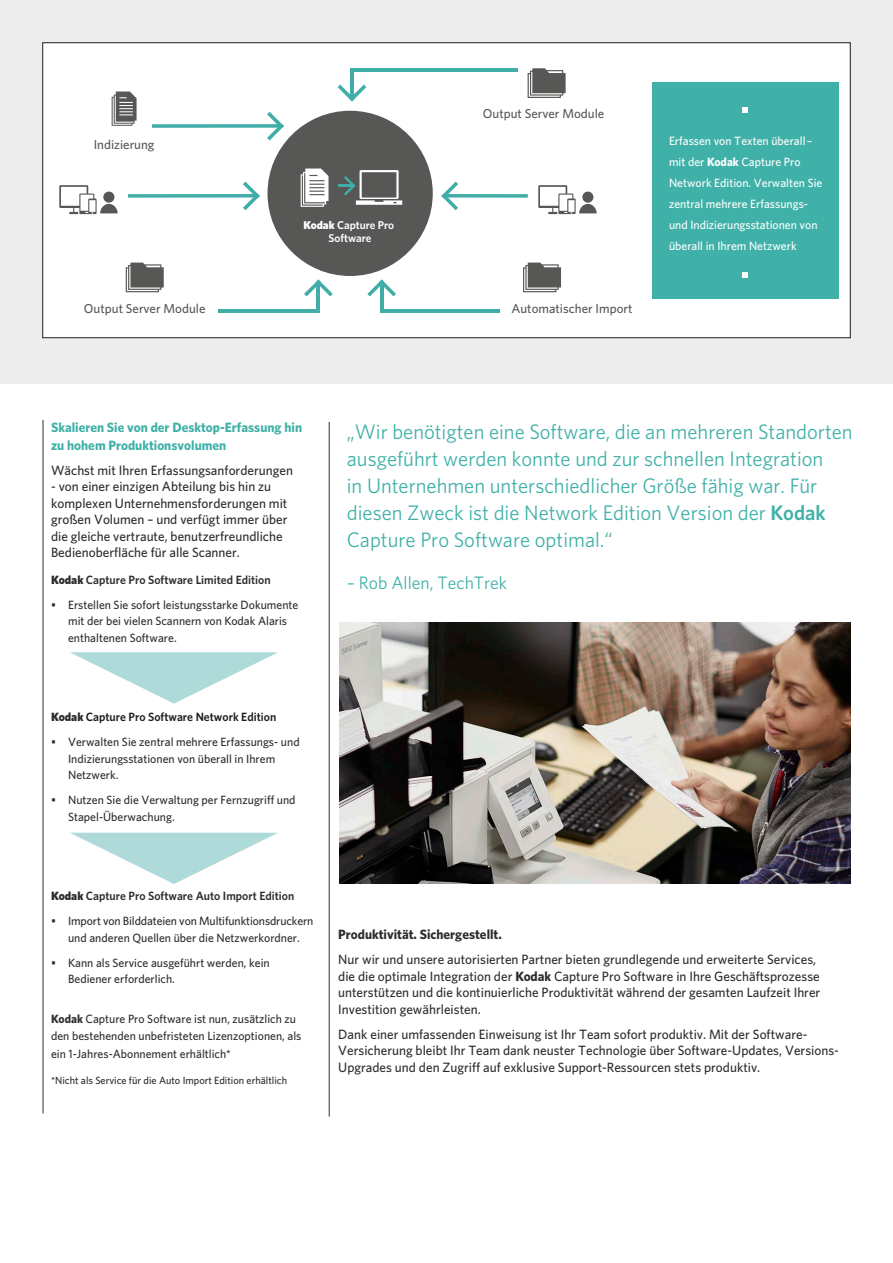
<style>
.page{position:relative;width:893px;height:1263px;background:#fff}
.page>*{position:absolute;margin:0;border:0;box-sizing:border-box;transform-origin:0 0}
.t1{font:21px/27px "Whitney";color:#40b1a8}
.t2{font:18px "Whitney";color:#40b1a8}
.t3{font:500 13.5px/16.5px "Whitney";color:#2e2d2c}
.t4{font:700 13.5px/18px "Whitney";color:#40b1a8}
.t5{font:700 13.5px "Whitney";color:#2e2d2c}
.t6{font:500 12.9px "Whitney";color:#575756}
.t7{font:500 12px/16.5px "Whitney";color:#2e2d2c}
.t8{font:500 12px/21px "Whitney";color:#fff}
.t9{font:600 12px "Whitney";color:#2e2d2c}
.t10{font:600 12px "Whitney";color:#1d1d1b}
.t11{font:600 11.4px/12.9px "Whitney";letter-spacing:-.005em;color:#fff;text-align:center}
.t12{font:500 10.5px "Whitney";color:#2e2d2c}
.s1{font-weight:900}
.s2{font-weight:700}
.s3{font-weight:600}
.s4{font-weight:900;color:#2e2d2c}
</style>
<div class="page">
<div style="left:0;top:0;width:893px;height:383px;background:#ededed"></div>
<div style="left:43px;top:43px;width:807px;height:295px;background:#fff"></div>
<div style="left:267px;top:111px;width:166px;height:165px;background:#575756;border-radius:50%"></div>
<svg style="left:59px;top:185px;width:59px;height:29px"></svg>
<svg style="left:301px;top:169px;width:27px;height:38px"></svg>
<hr style="left:339px;top:184px;width:15px;height:3px;background:#40ada8">
<svg style="left:344px;top:170px;width:58px;height:35px"></svg>
<svg style="left:126px;top:263px;width:38px;height:29px"></svg>
<svg style="left:112px;top:92px;width:25px;height:34px"></svg>
<svg style="left:528px;top:68px;width:38px;height:30px"></svg>
<svg style="left:523px;top:263px;width:38px;height:29px"></svg>
<svg style="left:538px;top:185px;width:59px;height:29px"></svg>
<svg style="left:128px;top:194px;width:115px;height:4px"></svg>
<svg style="left:243px;top:182px;width:17px;height:28px"></svg>
<hr style="left:316px;top:282px;width:4px;height:31px;background:#40ada8">
<svg style="left:304px;top:279px;width:29px;height:17px"></svg>
<hr style="left:218px;top:309px;width:102px;height:4px;background:#40ada8">
<hr style="left:350px;top:68px;width:4px;height:31px;background:#40ada8">
<svg style="left:338px;top:85px;width:28px;height:16px"></svg>
<hr style="left:350px;top:68px;width:168px;height:4px;background:#40ada8">
<svg style="left:458px;top:194px;width:70px;height:4px"></svg>
<svg style="left:441px;top:182px;width:17px;height:28px"></svg>
<svg style="left:152px;top:124px;width:115px;height:4px"></svg>
<svg style="left:267px;top:112px;width:17px;height:28px"></svg>
<hr style="left:380px;top:282px;width:4px;height:31px;background:#40ada8">
<svg style="left:367px;top:279px;width:29px;height:17px"></svg>
<hr style="left:380px;top:309px;width:119px;height:4px;background:#40ada8">
<div style="left:652px;top:82px;width:187px;height:216px;background:#40b1a8"></div>
<svg style="left:742px;top:107px;width:6px;height:6px"></svg>
<svg style="left:742px;top:272px;width:6px;height:6px"></svg>
<hr style="left:43px;top:420px;width:1px;height:693px;background:#2e2d2c">
<hr style="left:329px;top:422px;width:1px;height:694px;background:#2e2d2c">
<img style="left:339px;top:623px;width:511px;height:260px">
<svg style="left:70px;top:652px;width:208px;height:52px"></svg>
<svg style="left:70px;top:833px;width:208px;height:51px"></svg>
<p class="t6" style="left:94px;top:136px;width:62px">Indizierung</p>
<p class="t11" style="left:303px;top:219px;width:92px"><span class="s1">Kodak</span> Capture Pro<br>Software</p>
<p class="t6" style="left:483px;top:105px;width:123px">Output Server Module</p>
<p class="t6" style="left:84px;top:300px;width:123px">Output Server Module</p>
<p class="t6" style="left:511px;top:300px;width:123px">Automatischer Import</p>
<p class="t8" style="left:669px;top:130px;width:155px">Erfassen von Texten überall – mit der <span class="s2">Kodak</span> Capture Pro<br>Network Edition. Verwalten Sie zentral mehrere Erfassungs&shy;und Indizierungsstationen von überall in Ihrem Netzwerk</p>
<p class="t4" style="left:51px;top:418px;width:253px">Skalieren Sie von der Desktop-Erfassung hin zu hohem Produktionsvolumen</p>
<p class="t3" style="left:51px;top:462px;width:243px">Wächst mit Ihren Erfassungsanforderungen</p>
<p class="t3" style="left:51px;top:478px;width:238px">- von einer einzigen Abteilung bis hin zu komplexen Unternehmensforderungen mit großen Volumen – und verfügt immer über die gleiche vertraute, benutzerfreundliche Bedienoberfläche für alle Scanner.</p>
<p class="t9" style="left:51px;top:572px;width:221px"><span class="s1">Kodak</span> Capture Pro Software Limited Edition</p>
<p class="t7" style="left:68px;top:596px;width:232px;text-indent:-17px">• Erstellen Sie sofort leistungsstarke Dokumente mit der bei vielen Scannern von Kodak Alaris enthaltenen Software.</p>
<p class="t1" style="left:347px;top:417px;width:507px">„Wir benötigten eine Software, die an mehreren Standorten ausgeführt werden konnte und zur schnellen Integration<br>in Unternehmen unterschiedlicher Größe fähig war. Für diesen Zweck ist die Network Edition Version der <span class="s3">Kodak </span>Capture Pro Software optimal.“</p>
<h2 class="t2" style="left:347px;top:570px;width:162px">– Rob Allen, TechTrek</h2>
<p class="t10" style="left:51px;top:709px;width:227px"><span class="s4">Kodak</span> Capture Pro Software Network Edition</p>
<p class="t7" style="left:68px;top:734px;width:233px;text-indent:-17px">• Verwalten Sie zentral mehrere Erfassungs- und<br>Indizierungsstationen von überall in Ihrem<br>Netzwerk.</p>
<p class="t7" style="left:68px;top:792px;width:229px;text-indent:-17px">• Nutzen Sie die Verwaltung per Fernzugriff und<br>Stapel-Überwachung.</p>
<p class="t9" style="left:51px;top:888px;width:245px"><span class="s1">Kodak</span> Capture Pro Software Auto Import Edition</p>
<p class="t7" style="left:51px;top:913px;width:264px;text-align:center">• Import von Bilddateien von Multifunktionsdruckern und anderen Quellen über die Netzwerkordner.</p>
<p class="t7" style="left:68px;top:954px;width:203px;text-indent:-17px">• Kann als Service ausgeführt werden, kein<br>Bediener erforderlich.</p>
<p class="t7" style="left:51px;top:1011px;width:252px"><span class="s2">Kodak</span> Capture Pro Software ist nun, zusätzlich zu den bestehenden unbefristeten Lizenzoptionen, als</p>
<p class="t7" style="left:51px;top:1045px;width:181px">ein 1-Jahres-Abonnement erhältlich*</p>
<p class="t12" style="left:51px;top:1073px;width:238px">*Nicht als Service für die Auto Import Edition erhältlich</p>
<p class="t5" style="left:338px;top:925px;width:165px">Produktivität. Sichergestellt.</p>
<p class="t3" style="left:338px;top:951px;width:484px">Nur wir und unsere autorisierten Partner bieten grundlegende und erweiterte Services, die die optimale Integration der <span class="s2">Kodak</span> Capture Pro Software in Ihre Geschäftsprozesse unterstützen und die kontinuierliche Produktivität während der gesamten Laufzeit Ihrer Investition gewährleisten.</p>
<p class="t3" style="left:338px;top:1025px;width:502px">Dank einer umfassenden Einweisung ist Ihr Team sofort produktiv. Mit der Software-<br>Versicherung bleibt Ihr Team dank neuster Technologie über Software-Updates, Versions-<br>Upgrades und den Zugriff auf exklusive Support-Ressourcen stets produktiv.</p>
</div>
